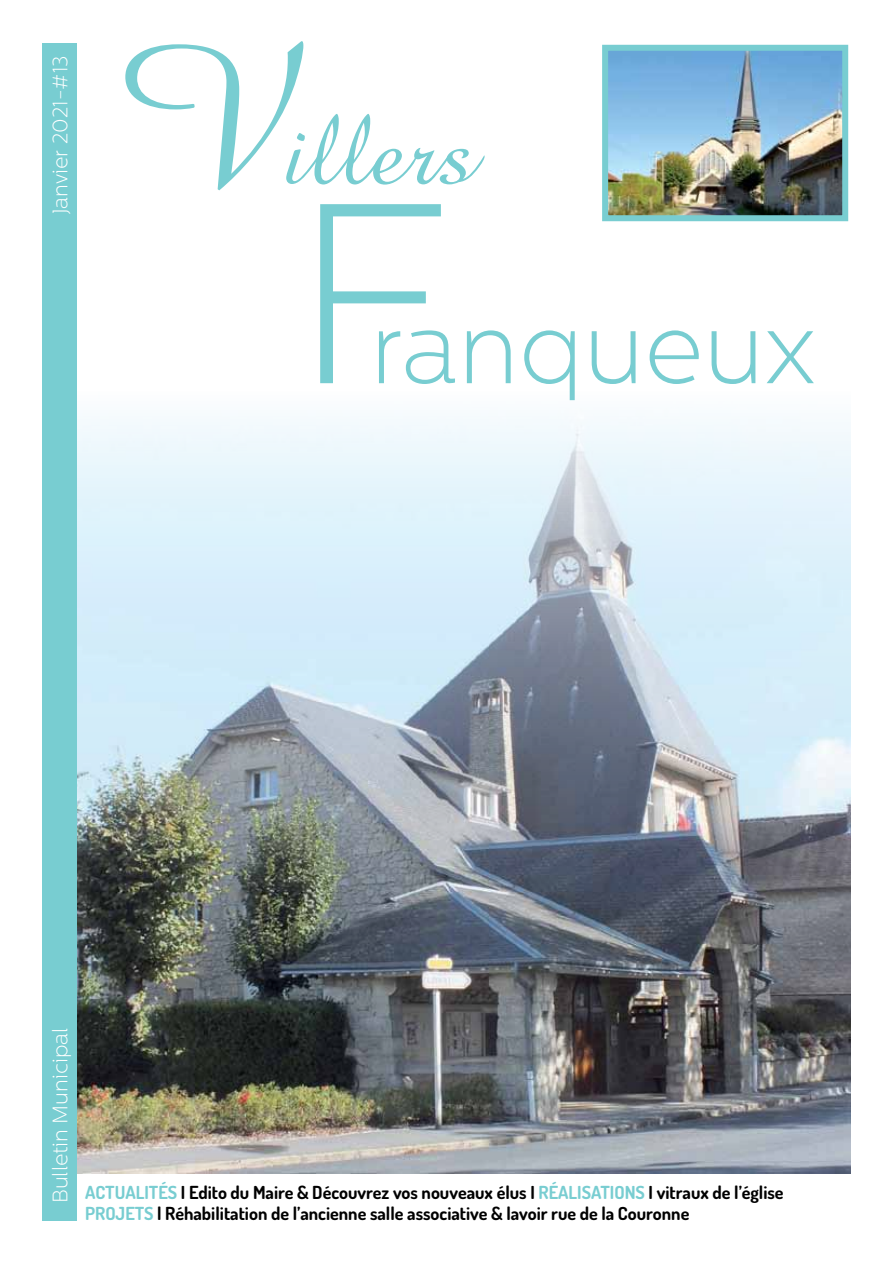
<style>
.page{position:relative;width:893px;height:1263px;background:#fff}
.page>*{position:absolute;margin:0;border:0;box-sizing:border-box;transform-origin:0 0}
.t1{font:200 255.75px "Centrale Sans";color:#78cdd1}
.t2{font:200 99.9px "Centrale Sans";color:#78cdd1}
.t3{font:99.9px "Amazone BT";color:#78cdd1}
.t4{font:200 21px "Centrale Sans";color:#fff}
.t5{font:700 18px "Dosis";color:#000}
.t6{font:700 18px "Dosis";color:#78cdd1}
.s1{font-size:199.8px}
.s2{color:#78cdd1}
</style>
<div class="page">
<img style="left:77px;top:419px;width:773px;height:755px">
<img style="left:609px;top:52px;width:232px;height:162px">
<div style="left:602px;top:45px;width:246px;height:176px;border:6px solid #78cdd1"></div>
<div style="left:43px;top:43px;width:34px;height:1177px;background:#78cdd1"></div>
<p class="t4" style="left:49px;top:214px;width:161px;rotate:-90deg">Janvier 2021-#13</p>
<h2 class="t3" style="left:111px;top:94px;width:367px"><span class="s1">V</span>illers</h2>
<h1 class="t1" style="left:293px;top:153px;width:157px">F</h1>
<h2 class="t2" style="left:370px;top:293px;width:448px">ranqueux</h2>
<p class="t4" style="left:49px;top:1203px;width:177px;rotate:-90deg">Bulletin Municipal</p>
<p class="t5" style="left:85px;top:1180px;width:473px"><span class="s2">ACTUALITÉS</span> I Edito du Maire &amp; Découvrez vos nouveaux élus I <span class="s2">Réalisati</span></p>
<p class="t5" style="left:614px;top:1180px;width:171px"><span class="s2">ons</span> I vitraux de l’église</p>
<p class="t6" style="left:85px;top:1202px;width:51px">projets</p>
<p class="t5" style="left:157px;top:1202px;width:534px">l Réhabilitation de l’ancienne salle associative &amp; lavoir rue de la Couronne</p>
</div>
